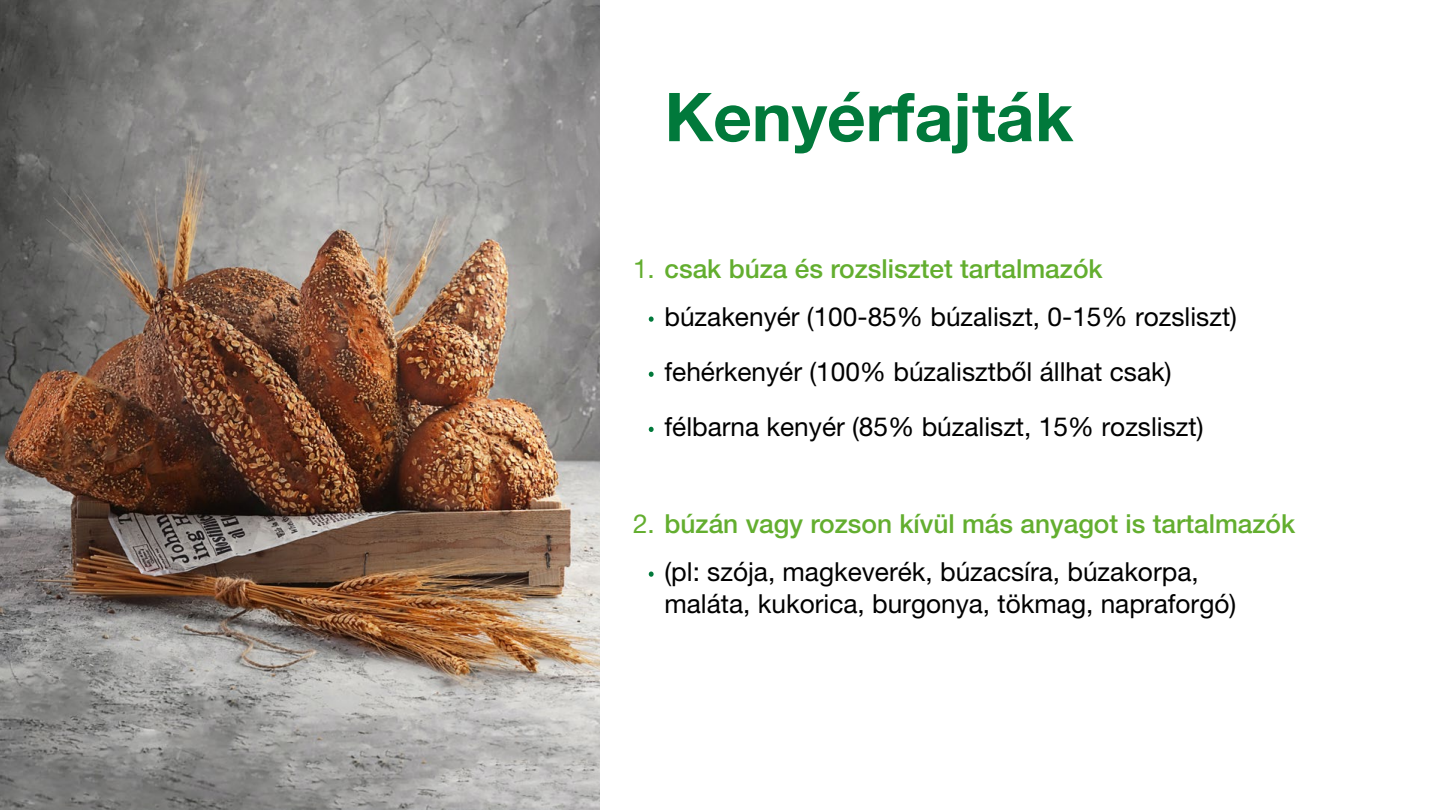
<style>
.page{position:relative;width:1440px;height:810px;background:#fff}
.page>*{position:absolute;margin:0;border:0;box-sizing:border-box;transform-origin:0 0}
.t1{font:700 67.5px "Helvetica Neue LT Pro";color:#01793b}
.t2{font:26.25px/31.5px "Helvetica Neue LT Pro";color:#000}
.t3{font:500 26.25px "Helvetica Neue LT Pro";color:#63ae2f}
.s1{font-weight:400}
</style>
<div class="page">
<img style="left:0;top:0;width:600px;height:810px">
<svg style="left:649px;top:316px;width:5px;height:6px"></svg>
<svg style="left:649px;top:572px;width:5px;height:5px"></svg>
<svg style="left:649px;top:372px;width:5px;height:5px"></svg>
<svg style="left:649px;top:427px;width:5px;height:5px"></svg>
<h1 class="t1" style="left:664px;top:75px;width:410px">Kenyérfajták</h1>
<p class="t3" style="left:633px;top:253px;width:471px"><span class="s1">1.</span> csak búza és rozslisztet tartalmazók</p>
<p class="t2" style="left:664px;top:301px;width:574px">búzakenyér (100-85% búzaliszt, 0-15% rozsliszt)</p>
<p class="t2" style="left:664px;top:344px;width:541px;line-height:55.1px">fehérkenyér (100% búzalisztből állhat csak) félbarna kenyér (85% búzaliszt, 15% rozsliszt)</p>
<p class="t3" style="left:633px;top:508px;width:664px"><span class="s1">2.</span> búzán vagy rozson kívül más anyagot is tartalmazók</p>
<p class="t2" style="left:664px;top:556px;width:573px">(pl: szója, magkeverék, búzacsíra, búzakorpa, maláta, kukorica, burgonya, tökmag, napraforgó)</p>
</div>
